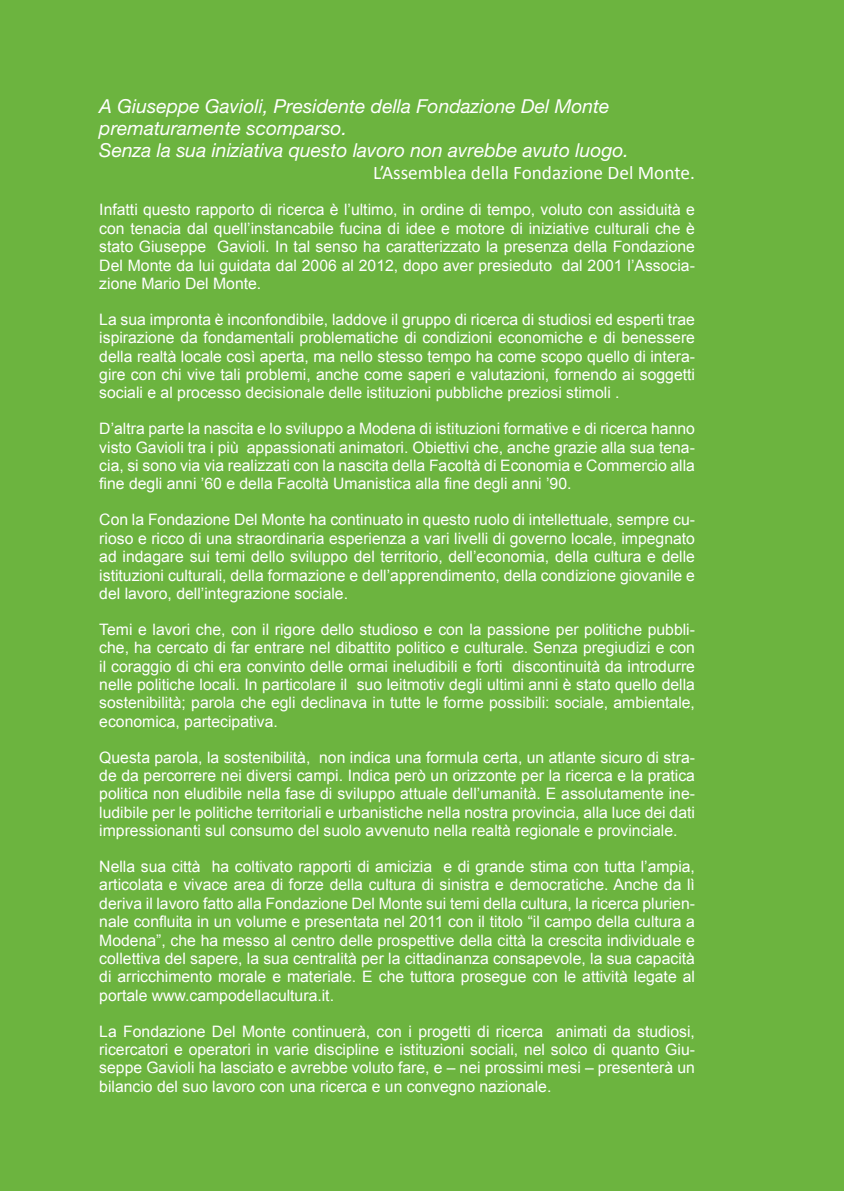
<style>
.page{position:relative;width:844px;height:1191px;background:#fff}
.page>*{position:absolute;margin:0;border:0;box-sizing:border-box;transform-origin:0 0}
.t1{font:italic 19.25px/21.9px "Helvetica Neue LT Std";color:#fff}
.t2{font:19.25px "Calibri";color:#fff}
.t3{font:15.75px/18.4px "Arial";color:#fff;text-align:justify}
</style>
<div class="page">
<div style="left:0;top:0;width:843px;height:1191px;background:#6cb43f"></div>
<p class="t1" style="left:99px;top:95px;width:531px">A Giuseppe Gavioli, Presidente della Fondazione Del Monte prematuramente scomparso.<br>Senza la sua iniziativa questo lavoro non avrebbe avuto luogo.</p>
<p class="t2" style="left:373px;top:160px;width:323px">L’Assemblea della Fondazione Del Monte.</p>
<p class="t3" style="left:99px;top:201px;width:597px">Infatti questo rapporto di ricerca è l’ultimo, in ordine di tempo, voluto con assiduità e con tenacia dal quell’instancabile fucina di idee e motore di iniziative culturali che è stato Giuseppe Gavioli. In tal senso ha caratterizzato la presenza della Fondazione Del Monte da lui guidata dal 2006 al 2012, dopo aver presieduto dal 2001 l’Associa&shy;zione Mario Del Monte.</p>
<p class="t3" style="left:99px;top:310px;width:597px">La sua impronta è inconfondibile, laddove il gruppo di ricerca di studiosi ed esperti trae ispirazione da fondamentali problematiche di condizioni economiche e di benessere della realtà locale così aperta, ma nello stesso tempo ha come scopo quello di intera&shy;gire con chi vive tali problemi, anche come saperi e valutazioni, fornendo ai soggetti sociali e al processo decisionale delle istituzioni pubbliche preziosi stimoli .</p>
<p class="t3" style="left:99px;top:419px;width:597px">D’altra parte la nascita e lo sviluppo a Modena di istituzioni formative e di ricerca hanno visto Gavioli tra i più appassionati animatori. Obiettivi che, anche grazie alla sua tena&shy;cia, si sono via via realizzati con la nascita della Facoltà di Economia e Commercio alla fine degli anni ’60 e della Facoltà Umanistica alla fine degli anni ’90.</p>
<p class="t3" style="left:99px;top:510px;width:597px">Con la Fondazione Del Monte ha continuato in questo ruolo di intellettuale, sempre cu&shy;rioso e ricco di una straordinaria esperienza a vari livelli di governo locale, impegnato ad indagare sui temi dello sviluppo del territorio, dell’economia, della cultura e delle istituzioni culturali, della formazione e dell’apprendimento, della condizione giovanile e del lavoro, dell’integrazione sociale.</p>
<p class="t3" style="left:99px;top:620px;width:597px">Temi e lavori che, con il rigore dello studioso e con la passione per politiche pubbli&shy;che, ha cercato di far entrare nel dibattito politico e culturale. Senza pregiudizi e con il coraggio di chi era convinto delle ormai ineludibili e forti discontinuità da introdurre nelle politiche locali. In particolare il suo leitmotiv degli ultimi anni è stato quello della sostenibilità; parola che egli declinava in tutte le forme possibili: sociale, ambientale, economica, partecipativa.</p>
<p class="t3" style="left:99px;top:748px;width:597px">Questa parola, la sostenibilità, non indica una formula certa, un atlante sicuro di stra&shy;de da percorrere nei diversi campi. Indica però un orizzonte per la ricerca e la pratica politica non eludibile nella fase di sviluppo attuale dell’umanità. E assolutamente ine&shy;ludibile per le politiche territoriali e urbanistiche nella nostra provincia, alla luce dei dati impressionanti sul consumo del suolo avvenuto nella realtà regionale e provinciale.</p>
<p class="t3" style="left:99px;top:857px;width:597px">Nella sua città ha coltivato rapporti di amicizia e di grande stima con tutta l’ampia, articolata e vivace area di forze della cultura di sinistra e democratiche. Anche da lì deriva il lavoro fatto alla Fondazione Del Monte sui temi della cultura, la ricerca plurien&shy;nale confluita in un volume e presentata nel 2011 con il titolo “il campo della cultura a Modena”, che ha messo al centro delle prospettive della città la crescita individuale e collettiva del sapere, la sua centralità per la cittadinanza consapevole, la sua capacità di arricchimento morale e materiale. E che tuttora prosegue con le attività legate al portale www.campodellacultura.it.</p>
<p class="t3" style="left:99px;top:1022px;width:597px">La Fondazione Del Monte continuerà, con i progetti di ricerca animati da studiosi, ricercatori e operatori in varie discipline e istituzioni sociali, nel solco di quanto Giu&shy;seppe Gavioli ha lasciato e avrebbe voluto fare, e – nei prossimi mesi – presenterà un bilancio del suo lavoro con una ricerca e un convegno nazionale.</p>
</div>
